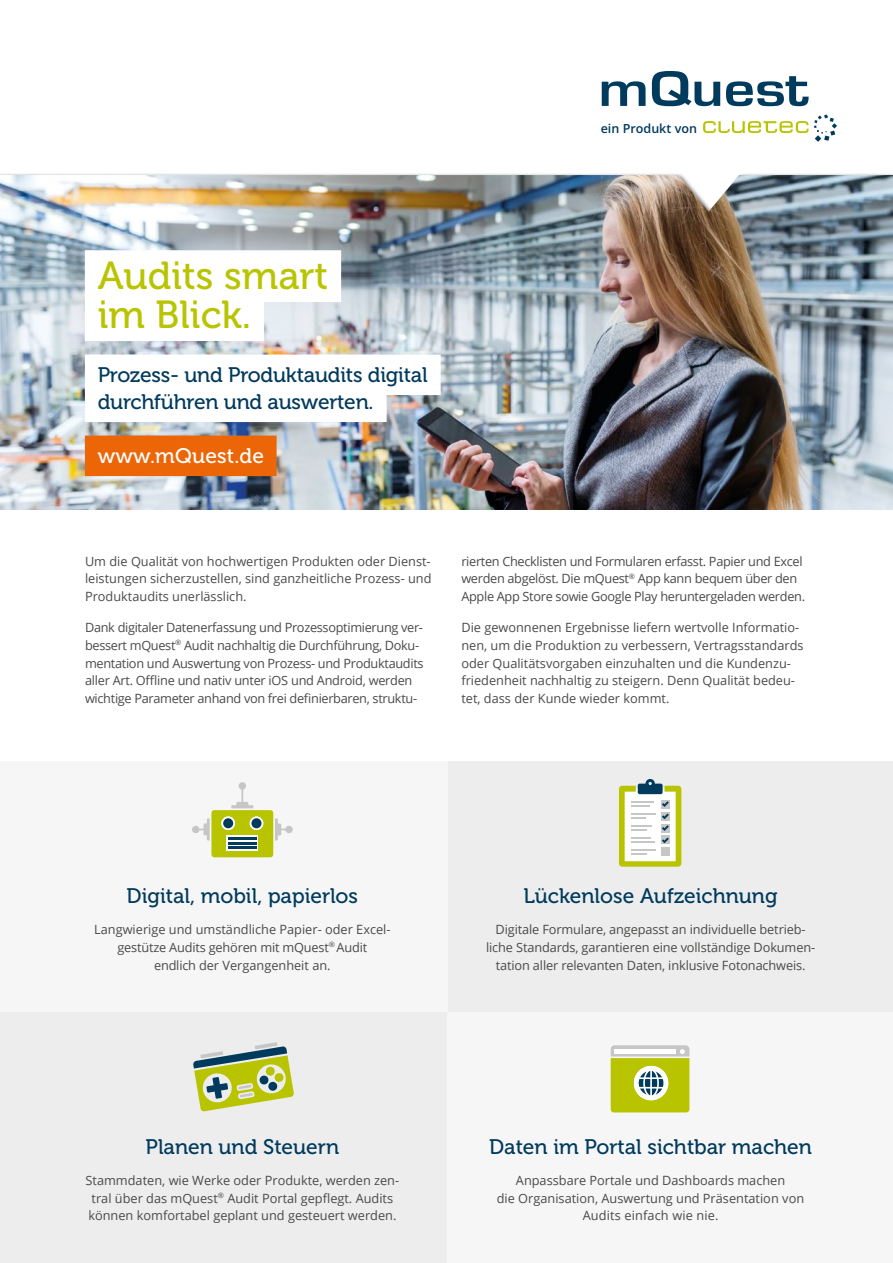
<style>
.page{position:relative;width:893px;height:1263px;background:#fff}
.page>*{position:absolute;margin:0;border:0;box-sizing:border-box;transform-origin:0 0}
.t1{font:39px/39px "Museo 500";color:#b9c400}
.t2{font:21px/27px "Museo 500";letter-spacing:-.005em;color:#003a5d}
.t3{font:21px "Museo 500";letter-spacing:.01em;color:#fff}
.t4{font:12.75px/17.9px "Open Sans";letter-spacing:-.01em;color:#4a4a49}
.t5{font:600 12.6px "Open Sans";color:#003a5d}
</style>
<div class="page">
<img style="left:0;top:175px;width:893px;height:335px">
<svg style="left:602px;top:71px;width:207px;height:35px"></svg>
<svg style="left:703px;top:115px;width:134px;height:26px"></svg>
<div style="left:85px;top:355px;width:356px;height:40px;background:#fff"></div>
<div style="left:85px;top:382px;width:302px;height:40px;background:#fff"></div>
<div style="left:85px;top:436px;width:192px;height:40px;background:#ec6608"></div>
<div style="left:85px;top:250px;width:256px;height:52px;background:#fff"></div>
<div style="left:85px;top:289px;width:179px;height:52px;background:#fff"></div>
<div style="left:446px;top:1012px;width:447px;height:251px;background:#f6f6f6"></div>
<div style="left:0;top:1012px;width:446px;height:251px;background:#ededed"></div>
<div style="left:446px;top:761px;width:447px;height:251px;background:#ededed"></div>
<div style="left:0;top:761px;width:447px;height:251px;background:#f6f6f6"></div>
<svg style="left:611px;top:1045px;width:78px;height:67px"></svg>
<div style="left:211px;top:810px;width:62px;height:47px;background:#b9c400;border-radius:3px"></div>
<svg style="left:226px;top:836px;width:32px;height:15px"></svg>
<svg style="left:221px;top:816px;width:14px;height:14px"></svg>
<svg style="left:250px;top:816px;width:13px;height:14px"></svg>
<svg style="left:231px;top:782px;width:22px;height:26px"></svg>
<svg style="left:275px;top:818px;width:18px;height:22px"></svg>
<svg style="left:192px;top:818px;width:18px;height:22px"></svg>
<div style="left:223px;top:818px;width:10px;height:10px;background:#003a5d;border-radius:50%"></div>
<div style="left:251px;top:818px;width:11px;height:10px;background:#003a5d;border-radius:50%"></div>
<hr style="left:228px;top:842px;width:28px;height:2px;background:#003a5d">
<hr style="left:228px;top:846px;width:28px;height:3px;background:#003a5d">
<hr style="left:228px;top:837px;width:28px;height:3px;background:#003a5d">
<svg style="left:619px;top:779px;width:62px;height:88px;background:#d5dbaf"></svg>
<svg style="left:193px;top:1042px;width:101px;height:69px"></svg>
<p class="t5" style="left:601px;top:119px;width:98px">ein Produkt von</p>
<h1 class="t1" style="left:98px;top:257px;width:232px">Audits smart im Blick.</h1>
<h2 class="t2" style="left:98px;top:362px;width:332px">Prozess- und Produktaudits digital durchführen und auswerten.</h2>
<h2 class="t3" style="left:98px;top:445px;width:168px">www.mQuest.de</h2>
<p class="t4" style="left:85px;top:552px;width:348px;text-align:justify">Um die Qualität von hochwertigen Produkten oder Dienst&shy;leistungen sicherzustellen, sind ganzheitliche Prozess- und Produktaudits unerlässlich.</p>
<p class="t4" style="left:85px;top:618px;width:340px">Dank digitaler Datenerfassung und Prozessoptimierung ver&shy;bessert mQuest<sup>®</sup> Audit nachhaltig die Durchführung, Doku&shy;mentation und Auswertung von Prozess- und Produktaudits aller Art. Offline und nativ unter iOS und Android, werden wichtige Parameter anhand von frei definierbaren, struktu-</p>
<p class="t4" style="left:461px;top:552px;width:345px">rierten Checklisten und Formularen erfasst. Papier und Excel werden abgelöst. Die mQuest<sup>®</sup> App kann bequem über den<br>Apple App Store sowie Google Play heruntergeladen werden.</p>
<p class="t4" style="left:461px;top:618px;width:344px">Die gewonnenen Ergebnisse liefern wertvolle Informatio&shy;nen, um die Produktion zu verbessern, Vertragsstandards oder Qualitätsvorgaben einzuhalten und die Kundenzu&shy;friedenheit nachhaltig zu steigern. Denn Qualität bedeu&shy;tet, dass der Kunde wieder kommt.</p>
<h2 class="t2" style="left:127px;top:883px;width:233px">Digital, mobil, papierlos</h2>
<p class="t4" style="left:94px;top:920px;width:296px;text-align:center">Langwierige und umständliche Papier- oder Excel-- gestütze Audits gehören mit mQuest<sup>®</sup> Audit endlich der Vergangenheit an.</p>
<h2 class="t2" style="left:146px;top:1134px;width:195px">Planen und Steuern</h2>
<p class="t4" style="left:86px;top:1171px;width:315px">Stammdaten, wie Werke oder Produkte, werden zen&shy;tral über das mQuest<sup>®</sup> Audit Portal gepflegt. Audits können komfortabel geplant und gesteuert werden.</p>
<h2 class="t2" style="left:524px;top:883px;width:256px">Lückenlose Aufzeichnung</h2>
<p class="t4" style="left:486px;top:920px;width:331px;text-align:center">Digitale Formulare, angepasst an individuelle betrieb&shy;liche Standards, garantieren eine vollständige Dokumen&shy;tation aller relevanten Daten, inklusive Fotonachweis.</p>
<h2 class="t2" style="left:489px;top:1134px;width:324px">Daten im Portal sichtbar machen</h2>
<p class="t4" style="left:497px;top:1171px;width:309px;text-align:center">Anpassbare Portale und Dashboards machen<br>die Organisation, Auswertung und Präsentation von<br>Audits einfach wie nie.</p>
</div>
